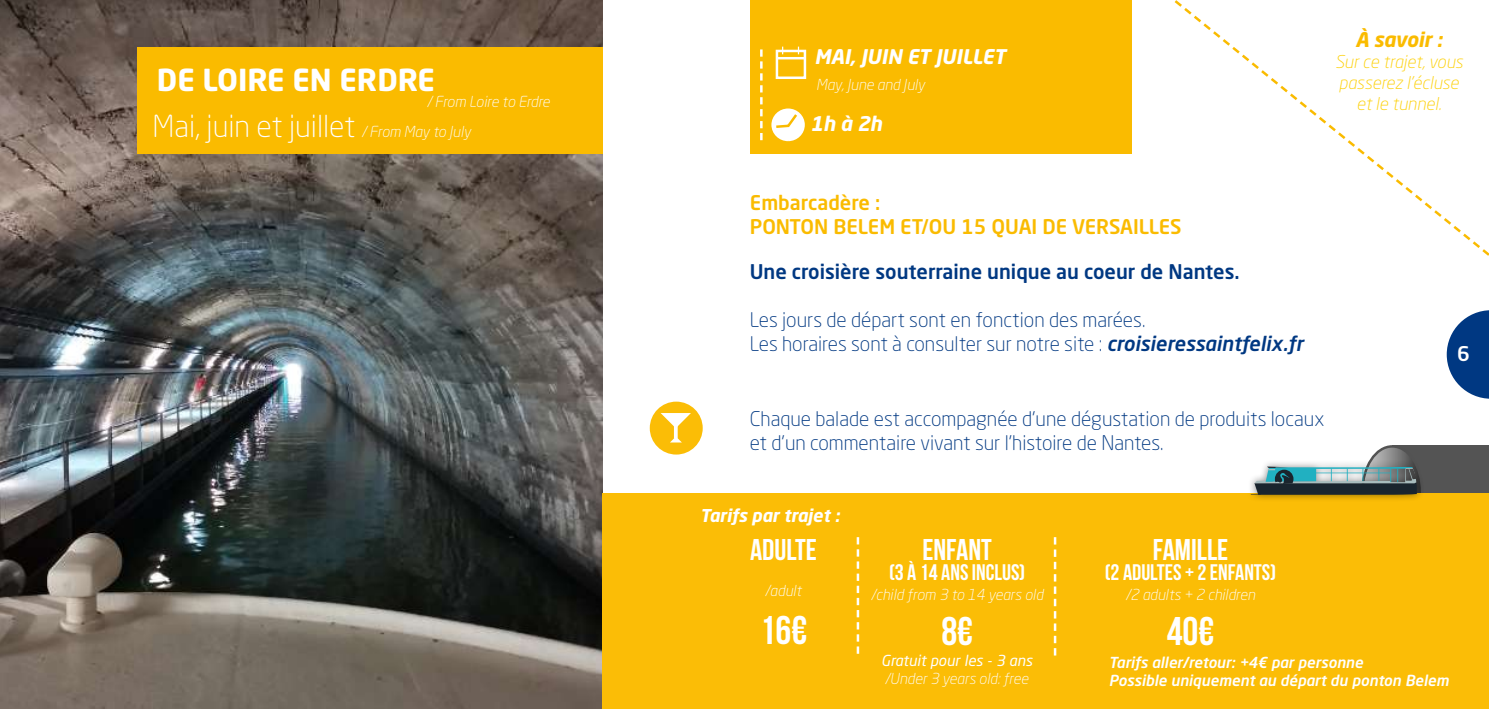
<style>
.page{position:relative;width:1489px;height:709px;background:#fff}
.page>*{position:absolute;margin:0;border:0;box-sizing:border-box;transform-origin:0 0}
.t1{font:700 40px "Bebas Neue";color:#fff}
.t2{font:300 30px "Neo Sans Std";color:#fff}
.t3{font:700 30px "Bebas Neue";color:#fff}
.t4{font:700 30px "Neo Sans Std";color:#fff}
.t5{font:700 22.5px "Bebas Neue";color:#fff}
.t6{font:300 20px/24px "Neo Sans Std";color:#003882}
.t7{font:500 20px/24px "Neo Sans Std";color:#fabb00}
.t8{font:500 20px "Neo Sans Std";color:#003882}
.t9{font:italic 700 20px "Neo Sans Std";color:#fff}
.t10{font:italic 700 20px "Neo Sans Std";color:#fabb00}
.t11{font:500 20px "Neo Sans Std";color:#fff}
.t12{font:italic 300 17.5px/21px "Neo Sans Std";color:#fdd005;text-align:center}
.t13{font:italic 700 17.5px "Neo Sans Std";color:#fff}
.t14{font:italic 300 15px "Neo Sans Std";color:#fff}
.t15{font:italic 500 15px/18px "Neo Sans Std";color:#fff}
.t16{font:italic 15px "Neo Sans Std";color:#fff}
.s1{font-style:italic;font-size:15px}
.s2{font-weight:500;font-style:italic}
</style>
<div class="page">
<svg style="left:1126px;top:0;width:362px;height:256px"></svg>
<img style="left:0;top:0;width:602px;height:709px">
<svg style="left:1446px;top:310px;width:42px;height:89px"></svg>
<div style="left:649px;top:401px;width:53px;height:53px;background:#fbbd06;border-radius:50%"></div>
<svg style="left:660px;top:413px;width:31px;height:15px"></svg>
<hr style="left:674px;top:424px;width:3px;height:14px;background:#fff">
<svg style="left:670px;top:436px;width:12px;height:6px"></svg>
<div style="left:137px;top:47px;width:465px;height:106px;background:#fabb00"></div>
<div style="left:749px;top:0;width:382px;height:153px;background:#fabb00"></div>
<div style="left:775px;top:50px;width:31px;height:29px;border:2px solid #fff"></div>
<hr style="left:776px;top:57px;width:29px;height:2px;background:#fff">
<svg style="left:797px;top:47px;width:2px;height:7px"></svg>
<div style="left:771px;top:108px;width:33px;height:33px;background:#fff;border:2px solid #fff;border-radius:50%"></div>
<svg style="left:773px;top:111px;width:26px;height:18px"></svg>
<svg style="left:760px;top:49px;width:2px;height:91px"></svg>
<div style="left:1392px;top:445px;width:96px;height:53px;background:#545454"></div>
<div style="left:602px;top:494px;width:886px;height:215px;background:#fbbd06"></div>
<svg style="left:856px;top:537px;width:3px;height:116px"></svg>
<svg style="left:1053px;top:537px;width:3px;height:118px"></svg>
<div style="left:1244px;top:459px;width:180px;height:44px;background:#000;opacity:.46"></div>
<svg style="left:1250px;top:446px;width:171px;height:57px"></svg>
<h2 class="t4" style="left:157px;top:61px;width:279px">DE LOIRE EN ERDRE</h2>
<p class="t14" style="left:427px;top:93px;width:124px">/ From Loire to Erdre</p>
<h2 class="t2" style="left:152px;top:108px;width:320px">Mai, juin et juillet <span class="s1">/ From May to July</span></h2>
<p class="t9" style="left:814px;top:44px;width:193px">MAI, JUIN ET JUILLET</p>
<p class="t14" style="left:816px;top:75px;width:110px">May, June and July</p>
<p class="t9" style="left:810px;top:111px;width:73px">1h à 2h</p>
<p class="t10" style="left:1355px;top:26px;width:88px">À savoir :</p>
<p class="t12" style="left:1334px;top:51px;width:129px">Sur ce trajet, vous passerez l’écluse et le tunnel.</p>
<p class="t7" style="left:749px;top:190px;width:433px">Embarcadère :<br>PONTON BELEM ET/OU 15 QUAI DE VERSAILLES</p>
<p class="t8" style="left:749px;top:259px;width:491px">Une croisière souterraine unique au coeur de Nantes.</p>
<p class="t6" style="left:749px;top:308px;width:555px">Les jours de départ sont en fonction des marées.<br>Les horaires sont à consulter sur notre site : <span class="s2">croisieressaintfelix.fr</span></p>
<p class="t6" style="left:749px;top:407px;width:576px">Chaque balade est accompagnée d’une dégustation de produits locaux et d’un commentaire vivant sur l’histoire de Nantes.</p>
<p class="t13" style="left:700px;top:504px;width:141px">Tarifs par trajet :</p>
<h2 class="t3" style="left:750px;top:533px;width:68px">ADULTE</h2>
<p class="t14" style="left:765px;top:581px;width:38px">/adult</p>
<h1 class="t1" style="left:759px;top:608px;width:49px">16€</h1>
<h2 class="t3" style="left:922px;top:533px;width:71px">ENFANT</h2>
<p class="t5" style="left:889px;top:559px;width:137px">(3 À 14 ANS INCLUS)</p>
<p class="t14" style="left:871px;top:585px;width:173px">/child from 3 to 14 years old</p>
<h1 class="t1" style="left:941px;top:609px;width:33px">8€</h1>
<h2 class="t3" style="left:1152px;top:533px;width:77px">FAMILLE</h2>
<p class="t5" style="left:1104px;top:559px;width:172px">(2 ADULTES + 2 ENFANTS)</p>
<p class="t14" style="left:1125px;top:585px;width:131px">/2 adults + 2 children</p>
<h1 class="t1" style="left:1166px;top:609px;width:49px">40€</h1>
<p class="t11" style="left:1456px;top:341px;width:14px">6</p>
<p class="t16" style="left:881px;top:651px;width:153px">Gratuit pour les - 3 ans</p>
<p class="t14" style="left:885px;top:669px;width:145px">/Under 3 years old: free</p>
<p class="t15" style="left:1108px;top:652px;width:341px">Tarifs aller/retour: +4€ par personne<br>Possible uniquement au départ du ponton Belem</p>
</div>
